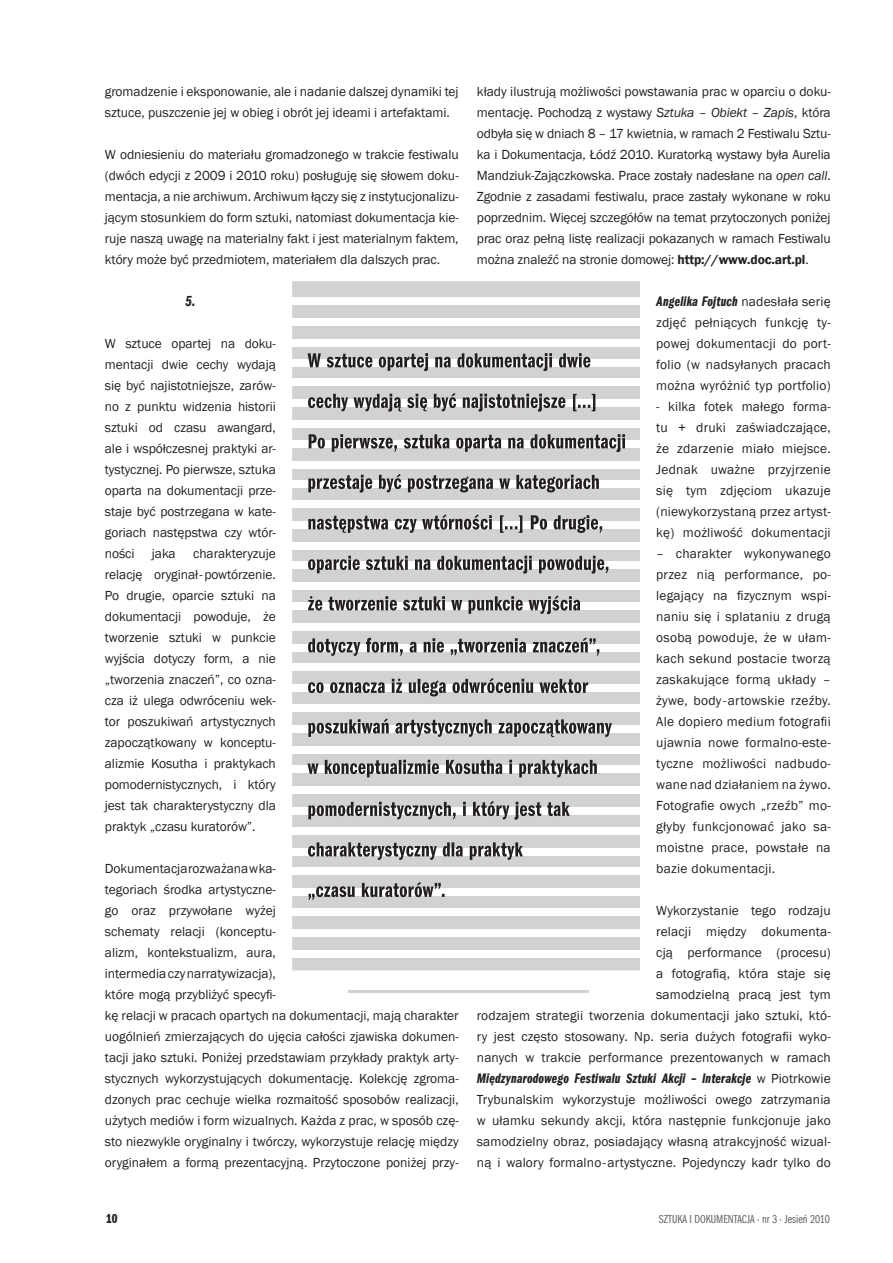
<style>
.page{position:relative;width:893px;height:1263px;background:#fff}
.page>*{position:absolute;margin:0;border:0;box-sizing:border-box;transform-origin:0 0}
.t1{font:15px "Franklin Got Itc T Demi Comp Ital";color:#231f20}
.t2{font:14.25px "Franklin Got Itc T Demi Comp Ital";letter-spacing:.01em;color:#231f20}
.t3{font:13.5px/21px "Franklin Gothic";color:#231f20;text-align:justify}
.t4{font:13.5px "Franklin Got Itc T Demi Comp";color:#231f20}
.t5{font:12px "Franklin Got Itc T Book Comp";color:#636366}
.s1{font-style:italic}
.s2{font-weight:600}
.s3{font-family:"Franklin Gothic";font-size:13.5px}
</style>
<div class="page">
<div style="left:291px;top:280px;width:350px;height:692px;background:#d1d2d4;border:1px solid #fff"></div>
<div style="left:259px;top:379px;width:423px;height:7px;background:#fff"></div>
<div style="left:228px;top:521px;width:454px;height:7px;background:#fff"></div>
<div style="left:224px;top:500px;width:458px;height:7px;background:#fff"></div>
<div style="left:223px;top:602px;width:459px;height:7px;background:#fff"></div>
<div style="left:215px;top:685px;width:467px;height:7px;background:#fff"></div>
<div style="left:245px;top:766px;width:437px;height:7px;background:#fff"></div>
<div style="left:235px;top:848px;width:447px;height:7px;background:#fff"></div>
<div style="left:249px;top:400px;width:433px;height:7px;background:#fff"></div>
<div style="left:243px;top:542px;width:439px;height:7px;background:#fff"></div>
<div style="left:215px;top:623px;width:467px;height:7px;background:#fff"></div>
<div style="left:236px;top:704px;width:446px;height:7px;background:#fff"></div>
<div style="left:256px;top:787px;width:426px;height:7px;background:#fff"></div>
<div style="left:214px;top:868px;width:468px;height:7px;background:#fff"></div>
<div style="left:253px;top:421px;width:429px;height:7px;background:#fff"></div>
<div style="left:234px;top:562px;width:448px;height:7px;background:#fff"></div>
<div style="left:231px;top:644px;width:451px;height:7px;background:#fff"></div>
<div style="left:231px;top:725px;width:451px;height:7px;background:#fff"></div>
<div style="left:266px;top:808px;width:416px;height:7px;background:#fff"></div>
<div style="left:266px;top:929px;width:416px;height:7px;background:#fff"></div>
<div style="left:266px;top:319px;width:416px;height:7px;background:#fff"></div>
<div style="left:266px;top:950px;width:416px;height:7px;background:#fff"></div>
<div style="left:266px;top:340px;width:416px;height:7px;background:#fff"></div>
<div style="left:266px;top:461px;width:416px;height:7px;background:#fff"></div>
<div style="left:266px;top:359px;width:416px;height:7px;background:#fff"></div>
<div style="left:266px;top:481px;width:416px;height:7px;background:#fff"></div>
<div style="left:233px;top:889px;width:449px;height:7px;background:#fff"></div>
<div style="left:248px;top:440px;width:434px;height:7px;background:#fff"></div>
<div style="left:231px;top:583px;width:451px;height:7px;background:#fff"></div>
<div style="left:219px;top:664px;width:463px;height:7px;background:#fff"></div>
<div style="left:248px;top:746px;width:434px;height:7px;background:#fff"></div>
<div style="left:233px;top:827px;width:449px;height:7px;background:#fff"></div>
<div style="left:288px;top:908px;width:388px;height:7px;background:#fff"></div>
<div style="left:272px;top:298px;width:410px;height:7px;background:#fff"></div>
<hr style="left:348px;top:991px;width:241px;height:2px;background:#d1d2d4">
<svg style="left:308px;top:882px;width:137px;height:18px"></svg>
<svg style="left:308px;top:842px;width:215px;height:18px"></svg>
<svg style="left:308px;top:801px;width:262px;height:19px"></svg>
<svg style="left:307px;top:760px;width:290px;height:17px"></svg>
<svg style="left:308px;top:718px;width:304px;height:19px"></svg>
<svg style="left:308px;top:678px;width:280px;height:18px"></svg>
<svg style="left:308px;top:637px;width:291px;height:19px"></svg>
<svg style="left:308px;top:595px;width:272px;height:19px"></svg>
<svg style="left:308px;top:556px;width:300px;height:18px"></svg>
<svg style="left:308px;top:514px;width:294px;height:19px"></svg>
<svg style="left:308px;top:474px;width:291px;height:19px"></svg>
<svg style="left:309px;top:434px;width:316px;height:18px"></svg>
<svg style="left:308px;top:393px;width:287px;height:19px"></svg>
<svg style="left:308px;top:353px;width:282px;height:18px"></svg>
<p class="t3" style="left:105px;top:81px;width:355px">gromadzenie i eksponowanie, ale i nadanie dalszej dynamiki tej sztuce, puszczenie jej w obieg i obrót jej ideami i artefaktami.</p>
<p class="t3" style="left:105px;top:144px;width:355px">W odniesieniu do materiału gromadzonego w trakcie festiwalu (dwóch edycji z 2009 i 2010 roku) posługuję się słowem doku&shy;mentacja, a nie archiwum. Archiwum łączy się z instytucjonalizu&shy;jącym stosunkiem do form sztuki, natomiast dokumentacja kie&shy;ruje naszą uwagę na materialny fakt i jest materialnym faktem, który może być przedmiotem, materiałem dla dalszych prac.</p>
<p class="t1" style="left:185px;top:292px;width:12px">5.</p>
<p class="t3" style="left:105px;top:333px;width:173px">W sztuce opartej na doku&shy;mentacji dwie cechy wydają się być najistotniejsze, zarów&shy;no z punktu widzenia historii sztuki od czasu awangard, ale i współczesnej praktyki ar&shy;tystycznej. Po pierwsze, sztuka oparta na dokumentacji prze&shy;staje być postrzegana w kate&shy;goriach następstwa czy wtór&shy;ności</p>
<p class="t3" style="left:105px;top:543px;width:173px;text-indent:88px">charakteryzuje relację oryginał-powtórzenie.<br>Po drugie, oparcie sztuki na dokumentacji powoduje, że tworzenie sztuki w punkcie wyjścia dotyczy form, a nie „tworzenia znaczeń”, co ozna&shy;cza iż ulega odwróceniu wek&shy;tor poszukiwań artystycznych zapoczątkowany w konceptu&shy;alizmie Kosutha i praktykach pomodernistycznych, i który jest tak charakterystyczny dla praktyk „czasu kuratorów”.</p>
<p class="t3" style="left:105px;top:858px;width:355px;text-align:left">Dokumentacja rozważana w ka-<br>tegoriach środka artystyczne-<br>go oraz przywołane wyżej<br>schematy relacji (konceptu-<br>alizm, kontekstualizm, aura,<br>intermedia czy narratywizacja),<br>które mogą przybliżyć specyfi-<br>kę relacji w pracach opartych na dokumentacji, mają charakter uogólnień zmierzających do ujęcia całości zjawiska dokumen&shy;tacji jako sztuki. Poniżej przedstawiam przykłady praktyk arty&shy;stycznych wykorzystujących dokumentację. Kolekcję zgroma&shy;dzonych prac cechuje wielka rozmaitość sposobów realizacji, użytych mediów i form wizualnych. Każda z prac, w sposób czę&shy;sto niezwykle oryginalny i twórczy, wykorzystuje relację między oryginałem a formą prezentacyjną. Przytoczone poniżej przy-</p>
<p class="t3" style="left:152px;top:543px;width:25px">jaka</p>
<p class="t3" style="left:477px;top:81px;width:355px">kłady ilustrują możliwości powstawania prac w oparciu o doku&shy;mentację. Pochodzą z wystawy <span class="s1">Sztuka – Obiekt – Zapis</span>, która odbyła się w dniach 8 – 17 kwietnia, w ramach 2 Festiwalu Sztu&shy;ka i Dokumentacja, Łódź 2010. Kuratorką wystawy była Aurelia Mandziuk-Zajączkowska. Prace zostały nadesłane na <span class="s1">open call</span>.<br>Zgodnie z zasadami festiwalu, prace zastały wykonane w roku poprzednim. Więcej szczegółów na temat przytoczonych poniżej prac oraz pełną listę realizacji pokazanych w ramach Festiwalu można znaleźć na stronie domowej: <span class="s2">http://www.doc.art.pl</span>.</p>
<p class="t2" style="left:656px;top:293px;width:176px">Angelika Fojtuch <span class="s3">nadesłała serię</span></p>
<p class="t3" style="left:656px;top:312px;width:176px">zdjęć pełniących funkcję ty&shy;powej dokumentacji do port&shy;folio (w nadsyłanych pracach można wyróżnić typ portfolio)</p>
<p class="t3" style="left:656px;top:396px;width:176px">- kilka fotek małego forma&shy;tu + druki zaświadczające, że zdarzenie miało miejsce.<br>Jednak uważne przyjrzenie się tym zdjęciom ukazuje (niewykorzystaną przez artyst&shy;kę) możliwość dokumentacji</p>
<p class="t3" style="left:656px;top:543px;width:176px">– charakter wykonywanego przez nią performance, po&shy;legający na fizycznym wspi&shy;naniu się i splataniu z drugą osobą powoduje, że w ułam&shy;kach sekund postacie tworzą zaskakujące formą układy – żywe, body-artowskie rzeźby.<br>Ale dopiero medium fotografii ujawnia nowe formalno-este&shy;tyczne możliwości nadbudo&shy;wane nad działaniem na żywo.<br>Fotografie owych „rzeźb” mo&shy;głyby funkcjonować jako sa&shy;moistne prace, powstałe na bazie dokumentacji.</p>
<p class="t3" style="left:477px;top:900px;width:355px;text-align:right">Wykorzystanie tego rodzaju<br>relacji między dokumenta-<br>cją performance (procesu)<br>a fotografią, która staje się<br>samodzielną pracą jest tym<br>rodzajem strategii tworzenia dokumentacji jako sztuki, któ&shy;ry jest często stosowany. Np. seria dużych fotografii wyko&shy;nanych w trakcie performance prezentowanych w ramach</p>
<p class="t2" style="left:477px;top:1070px;width:355px">Międzynarodowego Festiwalu Sztuki Akcji – Interakcje <span class="s3">w Piotrkowie</span></p>
<p class="t3" style="left:477px;top:1089px;width:355px">Trybunalskim wykorzystuje możliwości owego zatrzymania w ułamku sekundy akcji, która następnie funkcjonuje jako samodzielny obraz, posiadający własną atrakcyjność wizual&shy;ną i walory formalno-artystyczne. Pojedynczy kadr tylko do</p>
<p class="t4" style="left:106px;top:1211px;width:13px">10</p>
<p class="t5" style="left:659px;top:1212px;width:173px">SZTUKA I DOKUMENTACJA · nr 3 · Jesień 2010</p>
</div>
